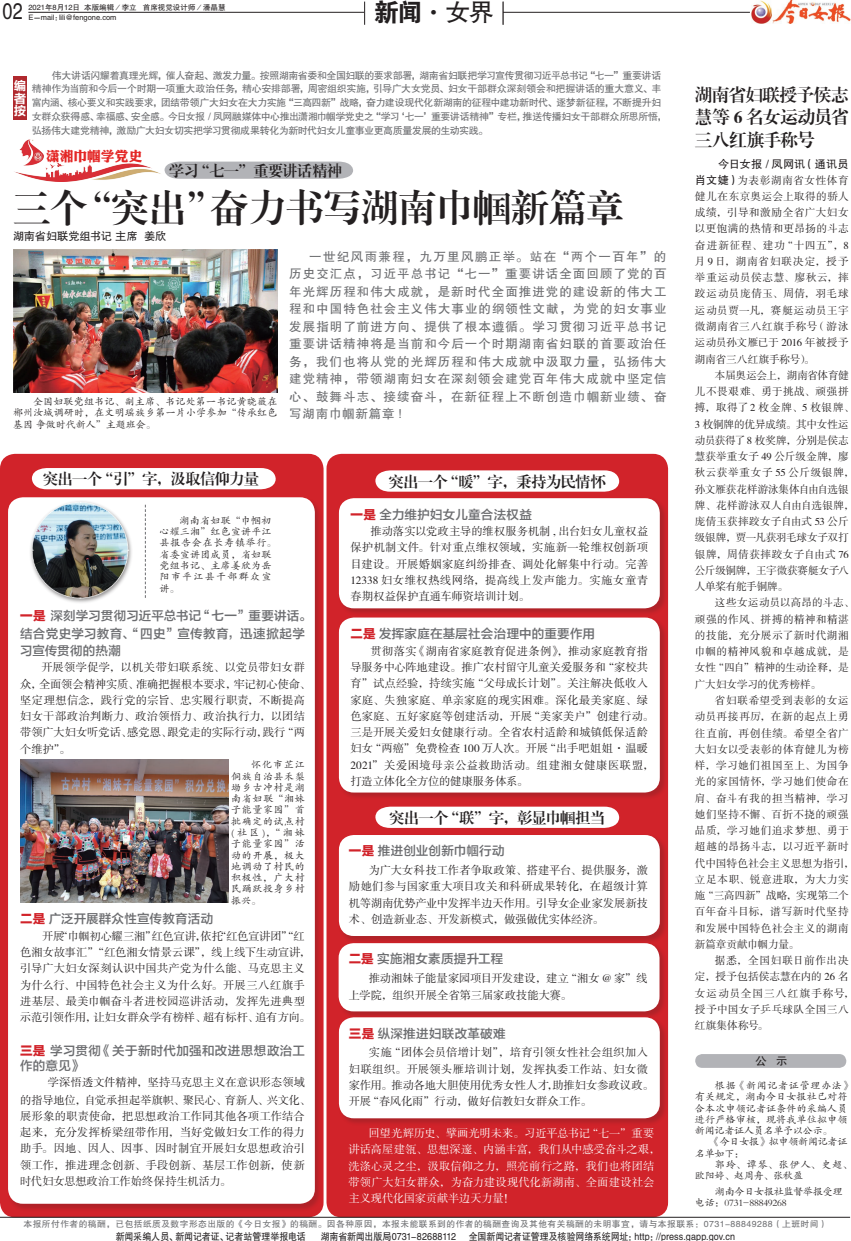
<style>
.page{position:relative;width:851px;height:1241px;background:#fff}
.page>*{position:absolute;margin:0;border:0;box-sizing:border-box;transform-origin:0 0}
.t1{font:37.5px "FZXBSJW GB1 0";color:#231f20}
.t2{font:25px "FZHTJW GB1 0";color:#231f20}
.t3{font:22.62px "FZHTJW GB1 0";color:#231f20;scale:.8 1}
.t4{font:17.5px/22.5px "FZXBSJW GB1 0";letter-spacing:-.025em;color:#231f20;text-align:justify}
.t5{font:15px "FZXBSJW GB1 0";letter-spacing:-.02em;color:#231f20}
.t6{font:13.75px "DFP Li Jin Hei W8";color:#e42625}
.t7{font:12.5px/17.5px "FZHTJW GB1 0";letter-spacing:.08em;color:#6c6d70;text-align:justify}
.t8{font:12.5px/17.5px "FZLTZHJW GB1 0";letter-spacing:.02em;color:#6c6d70}
.t9{font:12.5px/12.5px "FZLTCHK GBK1 0";color:#fff;text-align:justify}
.t10{font:11.25px/16.2px "FZSSJW GB1 0";letter-spacing:.01em;color:#231f20}
.t11{font:11.25px/16.2px "FZSSJW GB1 0";color:#fff}
.t12{font:11.25px "FZHTJW GB1 0";letter-spacing:-.01em;color:#231f20}
.t13{font:10.62px/16.2px "FZSSJW GB1 0";letter-spacing:.025em;color:#231f20}
.t14{font:10.62px/16.2px "FZSSJW GB1 0";letter-spacing:.045em;color:#231f20}
.t15{font:10.62px/16.2px "FZSSJW GB1 0";letter-spacing:-.01em;color:#231f20}
.t16{font:10px/13.8px "FZHTJW GB1 0";letter-spacing:-.04em;color:#6c6d70}
.t17{font:10px/11.2px "FZKTJW GB1 0";letter-spacing:.02em;color:#231f20;text-align:justify}
.t18{font:10px "FZHTJW GB1 0";letter-spacing:-.005em;color:#231f20;scale:.9 1}
.t19{font:10px/11.2px "FZKTJW GB1 0";letter-spacing:-.02em;color:#231f20}
.t20{font:8.75px "FZHTJW GB1 0";letter-spacing:.05em;color:#6c6d70}
.t21{font:7.5px/10px "FZHTJW GB1 0";color:#231f20}
.s1{font-family:"FZDHTJW GB1 0"}
.s2{font-family:"FZLTTHK GBK1 0";color:#d1232a}
.s3{font-family:"FZHTJW GB1 0";font-size:11.25px}
</style>
<div class="page">
<div style="left:695px;top:1053px;width:151px;height:14px;background:#b2b3b7;border-radius:7px"></div>
<svg style="left:164px;top:161px;width:189px;height:18px;background:#b7b8bc"></svg>
<div style="left:0;top:454px;width:323px;height:763px;background:#d1232a;border-radius:15px"></div>
<div style="left:7px;top:496px;width:316px;height:715px;background:#231f20;opacity:.2"></div>
<div style="left:8px;top:497px;width:307px;height:706px;background:#fff;border-radius:15px"></div>
<div style="left:326px;top:454px;width:342px;height:763px;background:#d1232a;border-radius:15px"></div>
<div style="left:337px;top:833px;width:331px;height:110px;background:#231f20;opacity:.2"></div>
<div style="left:339px;top:834px;width:320px;height:101px;background:#fff;border-radius:15px"></div>
<div style="left:337px;top:497px;width:331px;height:119px;background:#231f20;opacity:.2"></div>
<div style="left:339px;top:498px;width:320px;height:110px;background:#fff;border-radius:15px"></div>
<svg style="left:375px;top:470px;width:244px;height:21px;background:#fdf5f6"></svg>
<svg style="left:375px;top:806px;width:244px;height:21px;background:#fcf3f3"></svg>
<div style="left:32px;top:468px;width:243px;height:21px;background:#fff"></div>
<img style="left:13px;top:250px;width:264px;height:142px">
<hr style="left:0;top:1216px;width:850px;height:1px;background:#231f20">
<div style="left:13px;top:77px;width:13px;height:43px;background:#b0292e"></div>
<img style="left:19px;top:140px;width:25px;height:20px">
<img style="left:14px;top:160px;width:147px;height:22px">
<svg style="left:45px;top:160px;width:98px;height:4px"></svg>
<hr style="left:28px;top:12px;width:721px;height:1px;background:#231f20">
<img style="left:751px;top:0;width:99px;height:23px">
<div style="left:364px;top:2px;width:138px;height:24px;background:#fff"></div>
<svg style="left:364px;top:2px;width:1px;height:23px"></svg>
<svg style="left:502px;top:2px;width:1px;height:23px"></svg>
<div style="left:337px;top:616px;width:331px;height:184px;background:#231f20;opacity:.2"></div>
<div style="left:339px;top:617px;width:320px;height:175px;background:#fff;border-radius:15px"></div>
<div style="left:337px;top:941px;width:330px;height:78px;background:#231f20;opacity:.2"></div>
<div style="left:338px;top:943px;width:321px;height:68px;background:#fff;border-radius:15px"></div>
<div style="left:337px;top:1015px;width:331px;height:111px;background:#231f20;opacity:.2"></div>
<div style="left:339px;top:1017px;width:320px;height:101px;background:#fff;border-radius:15px"></div>
<div style="left:29px;top:499px;width:104px;height:105px;background:#231f20;opacity:.5"></div>
<img style="left:32px;top:501px;width:97px;height:97px">
<svg style="left:145px;top:504px;width:1px;height:93px"></svg>
<img style="left:20px;top:759px;width:208px;height:143px">
<h3 class="t3" style="left:3px;top:-1px;width:27px">02</h3>
<p class="t21" style="left:28px;top:3px;width:199px">2021年8月12日 本版编辑／李立 首席视觉设计师／潘晶慧<br>E－mail：lili@fengone.com</p>
<h2 class="t2" style="left:373px;top:-1px;width:121px"><span class="s1">新闻</span>·女界</h2>
<p class="t16" style="left:32px;top:69px;width:636px;text-indent:20px">伟大讲话闪耀着真理光辉，催人奋起、激发力量。按照湖南省委和全国妇联的要求部署，湖南省妇联把学习宣传贯彻习近平总书记“七一”重要讲话精神作为当前和今后一个时期一项重大政治任务，精心安排部署，周密组织实施，引导广大女党员、妇女干部群众深刻领会和把握讲话的重大意义、丰富内涵、核心要义和实践要求，团结带领广大妇女在大力实施“三高四新”战略，奋力建设现代化新湖南的征程中建功新时代、逐梦新征程，不断提升妇女群众获得感、幸福感、安全感。今日女报 / 凤网融媒体中心推出潇湘巾帼学党史之“学习‘七一’重要讲话精神”专栏，推送传播妇女干部群众所思所悟，弘扬伟大建党精神，激励广大妇女切实把学习贯彻成果转化为新时代妇女儿童事业更高质量发展的生动实践。</p>
<p class="t9" style="left:14px;top:80px;width:14px">编者按</p>
<p class="t6" style="left:46px;top:149px;width:98px">潇湘巾帼学党史</p>
<h3 class="t5" style="left:169px;top:162px;width:174px">学习“七一”重要讲话精神</h3>
<h1 class="t1" style="left:13px;top:187px;width:612px">三个“突出”奋力书写湖南巾帼新篇章</h1>
<p class="t12" style="left:13px;top:229px;width:155px">湖南省妇联党组书记 主席 姜欣</p>
<p class="t17" style="left:13px;top:396px;width:266px;text-indent:20px">全国妇联党组书记、副主席、书记处第一书记黄晓薇在郴州汝城调研时，在文明瑶族乡第一片小学参加“传承红色基因 争做时代新人”主题班会。</p>
<p class="t7" style="left:289px;top:248px;width:379px;text-indent:20px">一世纪风雨兼程，九万里风鹏正举。站在“两个一百年”的历史交汇点，习近平总书记“七一”重要讲话全面回顾了党的百年光辉历程和伟大成就，是新时代全面推进党的建设新的伟大工程和中国特色社会主义伟大事业的纲领性文献，为党的妇女事业发展指明了前进方向、提供了根本遵循。学习贯彻习近平总书记重要讲话精神将是当前和今后一个时期湖南省妇联的首要政治任务，我们也将从党的光辉历程和伟大成就中汲取力量，弘扬伟大建党精神，带领湖南妇女在深刻领会建党百年伟大成就中坚定信心、鼓舞斗志、接续奋斗，在新征程上不断创造巾帼新业绩、奋写湖南巾帼新篇章 !</p>
<h3 class="t5" style="left:43px;top:471px;width:217px">突出一个“引”字，汲取信仰力量</h3>
<h3 class="t5" style="left:388px;top:473px;width:218px">突出一个“暖”字，秉持为民情怀</h3>
<p class="t17" style="left:159px;top:515px;width:118px;text-align:left;text-indent:20px">湖南省妇联“巾帼初心耀三湘”红色宣讲平江县报告会在长寿镇举行。省委宣讲团成员，省妇联党组书记、主席姜欣为岳阳市平江县干部群众宣讲。</p>
<p class="t8" style="left:20px;top:607px;width:292px"><span class="s2">一是</span> 深刻学习贯彻习近平总书记“七一”重要讲话。结合党史学习教育、“四史”宣传教育，迅速掀起学习宣传贯彻的热潮</p>
<p class="t10" style="left:20px;top:659px;width:292px;text-indent:21px">开展领学促学，以机关带妇联系统、以党员带妇女群众，全面领会精神实质、准确把握根本要求，牢记初心使命、坚定理想信念，践行党的宗旨、忠实履行职责，不断提高妇女干部政治判断力、政治领悟力、政治执行力，以团结带领广大妇女听党话、感党恩、跟党走的实际行动，践行“两个维护”。</p>
<p class="t17" style="left:231px;top:759px;width:75px;text-indent:20px">怀化市芷江侗族自治县禾梨坳乡古冲村是湖南省妇联“湘妹子能量家园”首批确定的试点村(社区)，“湘妹子能量家园”活动的开展，极大地调动了村民的积极性，广大村民踊跃投身乡村振兴。</p>
<p class="t8" style="left:20px;top:910px;width:195px"><span class="s2">二是</span>广泛开展群众性宣传教育活动</p>
<p class="t10" style="left:20px;top:928px;width:292px;text-indent:22px">开展“巾帼初心耀三湘”红色宣讲，依托“红色宣讲团”“红色湘女故事汇”“红色湘女情景云课”，线上线下生动宣讲，引导广大妇女深刻认识中国共产党为什么能、马克思主义为什么行、中国特色社会主义为什么好。开展三八红旗手进基层、最美巾帼奋斗者进校园巡讲活动，发挥先进典型示范引领作用，让妇女群众学有榜样、超有标杆、追有方向。</p>
<p class="t8" style="left:20px;top:1043px;width:286px;line-height:15px"><span class="s2">三是</span>学习贯彻《关于新时代加强和改进思想政治工作的意见》</p>
<p class="t10" style="left:20px;top:1073px;width:292px;line-height:17.5px;text-indent:28px">学深悟透文件精神，坚持马克思主义在意识形态领域的指导地位，自觉承担起举旗帜、聚民心、育新人、兴文化、</p>
<p class="t10" style="left:20px;top:1108px;width:286px;text-align:justify">展形象的职责使命，把思想政治工作同其他各项工作结合起来，充分发挥桥梁纽带作用，当好党做妇女工作的得力助手。因地、因人、因事、因时制宜开展妇女思想政治引领工作，推进理念创新、手段创新、基层工作创新，使新时代妇女思想政治工作始终保持生机活力。</p>
<p class="t8" style="left:350px;top:506px;width:183px"><span class="s2">一是</span>全力维护妇女儿童合法权益</p>
<p class="t10" style="left:350px;top:523px;width:299px;text-align:justify;text-indent:20px">推动落实以党政主导的维权服务机制 , 出台妇女儿童权益保护机制文件。针对重点维权领域，实施新一轮维权创新项目建设。开展婚姻家庭纠纷排查、调处化解集中行动。完善12338 妇女维权热线网络，提高线上发声能力。实施女童青春期权益保护直通车师资培训计划。</p>
<p class="t8" style="left:350px;top:625px;width:246px"><span class="s2">二是</span> 发挥家庭在基层社会治理中的重要作用</p>
<p class="t10" style="left:350px;top:643px;width:304px;text-indent:20px">贯彻落实《湖南省家庭教育促进条例》，推动家庭教育指导服务中心阵地建设。推广农村留守儿童关爱服务和“家校共育”试点经验，持续实施“父母成长计划”。关注解决低收入家庭、失独家庭、单亲家庭的现实困难。深化最美家庭、绿色家庭、五好家庭等创建活动，开展“美家美户”创建行动。三是开展关爱妇女健康行动。全省农村适龄和城镇低保适龄妇女“两癌”免费检查 100 万人次。开展“出手吧姐姐·温暖<br>2021”关爱困境母亲公益救助活动。组建湘女健康医联盟，打造立体化全方位的健康服务体系。</p>
<h3 class="t5" style="left:389px;top:809px;width:217px">突出一个“联”字，彰显巾帼担当</h3>
<p class="t8" style="left:349px;top:842px;width:157px"><span class="s2">一是</span>推进创业创新巾帼行动</p>
<p class="t10" style="left:349px;top:862px;width:300px;text-align:justify;text-indent:20px">为广大女科技工作者争取政策、搭建平台、提供服务，激励她们参与国家重大项目攻关和科研成果转化，在超级计算机等湖南优势产业中发挥半边天作用。引导女企业家发展新技术、创造新业态、开发新模式，做强做优实体经济。</p>
<p class="t8" style="left:348px;top:950px;width:156px"><span class="s2">二是</span>实施湘女素质提升工程</p>
<p class="t10" style="left:348px;top:970px;width:300px;text-indent:20px">推动湘妹子能量家园项目开发建设，建立“湘女 @ 家”线上学院，组织开展全省第三届家政技能大赛。</p>
<p class="t8" style="left:349px;top:1024px;width:158px"><span class="s2">三是</span>纵深推进妇联改革破难</p>
<p class="t10" style="left:349px;top:1044px;width:306px;text-indent:20px">实施“团体会员倍增计划”，培育引领女性社会组织加入妇联组织。开展领头雁培训计划，发挥执委工作站、妇女微家作用。推动各地大胆使用优秀女性人才，助推妇女参政议政。开展“春风化雨”行动，做好信教妇女群众工作。</p>
<p class="t11" style="left:348px;top:1125px;width:313px;text-indent:20px">回望光辉历史、擘画光明未来。习近平总书记“七一”重要讲话高屋建瓴、思想深邃、内涵丰富，我们从中感受奋斗之艰，洗涤心灵之尘，汲取信仰之力，照亮前行之路，我们也将团结带领广大妇女群众，为奋力建设现代化新湖南、全面建设社会主义现代化国家贡献半边天力量！</p>
<h3 class="t4" style="left:694px;top:84px;width:155px">湖南省妇联授予侯志慧等 6 名女运动员省三八红旗手称号</h3>
<p class="t12" style="left:718px;top:158px;width:132px">今日女报 / 凤网讯（通讯员</p>
<p class="t13" style="left:694px;top:172px;width:155px;text-align:justify"><span class="s3">肖文婕）</span>为表彰湖南省女性体育健儿在东京奥运会上取得的骄人成绩，引导和激励全省广大妇女以更饱满的热情和更昂扬的斗志奋进新征程、建功“十四五”，8月 9 日，湖南省妇联决定，授予举重运动员侯志慧、廖秋云，摔跤运动员庞倩玉、周倩，羽毛球运动员贾一凡，赛艇运动员王宇微湖南省三八红旗手称号（游泳运动员孙文雁已于 2016 年被授予湖南省三八红旗手称号）。</p>
<p class="t15" style="left:694px;top:367px;width:160px;text-indent:20px">本届奥运会上，湖南省体育健儿不畏艰难、勇于挑战、顽强拼搏，取得了2 枚金牌、5 枚银牌、<br>3 枚铜牌的优异成绩。其中女性运动员获得了 8 枚奖牌，分别是侯志慧获举重女子 49 公斤级金牌，廖秋云获举重女子 55 公斤级银牌，孙文雁获花样游泳集体自由自选银牌、花样游泳双人自由自选银牌，庞倩玉获摔跤女子自由式 53 公斤级银牌，贾一凡获羽毛球女子双打银牌，周倩获摔跤女子自由式 76公斤级铜牌，王宇微获赛艇女子八人单桨有舵手铜牌。</p>
<p class="t13" style="left:694px;top:595px;width:160px;text-indent:20px">这些女运动员以高昂的斗志、顽强的作风、拼搏的精神和精湛的技能，充分展示了新时代湖湘巾帼的精神风貌和卓越成就，是女性“四自”精神的生动诠释，是广大妇女学习的优秀榜样。</p>
<p class="t14" style="left:694px;top:692px;width:160px;text-indent:20px">省妇联希望受到表彰的女运动员再接再厉，在新的起点上勇往直前，再创佳绩。希望全省广大妇女以受表彰的体育健儿为榜样，学习她们祖国至上、为国争光的家国情怀，学习她们使命在肩、奋斗有我的担当精神，学习她们坚持不懈、百折不挠的顽强品质，学习她们追求梦想、勇于超越的昂扬斗志，以习近平新时代中国特色社会主义思想为指引，立足本职、锐意进取，为大力实施“三高四新”战略，实现第二个百年奋斗目标，谱写新时代坚持和发展中国特色社会主义的湖南新篇章贡献巾帼力量。</p>
<p class="t13" style="left:694px;top:952px;width:160px;text-indent:20px">据悉，全国妇联日前作出决定，授予包括侯志慧在内的 26 名女运动员全国三八红旗手称号，授予中国女子乒乓球队全国三八红旗集体称号。</p>
<p class="t12" style="left:755px;top:1055px;width:33px">公 示</p>
<p class="t17" style="left:694px;top:1080px;width:159px;text-align:left;text-indent:20px">根据《新闻记者证管理办法》有关规定，湖南今日女报社已对符合本次申领记者证条件的采编人员进行严格审核，现将我单位拟申领新闻记者证人员名单予以公示。</p>
<p class="t19" style="left:694px;top:1136px;width:154px;text-indent:15px">《今日女报》拟申领新闻记者证名单如下：</p>
<p class="t19" style="left:694px;top:1158px;width:159px;text-indent:20px">郭玲、谭琴、张伊人、史超、欧阳婷、赵周舟、张秋盈</p>
<p class="t19" style="left:694px;top:1185px;width:149px;text-indent:20px">湖南今日女报社监督举报受理电话：0731-88849268</p>
<p class="t20" style="left:24px;top:1219px;width:805px">本报所付作者的稿酬，已包括纸质及数字形态出版的《今日女报》的稿酬。因各种原因，本报未能联系到的作者的稿酬查询及其他有关稿酬的未明事宜，请与本报联系：0731-88849288（上班时间）</p>
<p class="t18" style="left:116px;top:1230px;width:213px">新闻采编人员、新闻记者证、记者站管理举报电话</p>
<p class="t18" style="left:321px;top:1230px;width:462px">湖南省新闻出版局0731-82688112 全国新闻记者证管理及核验网络系统网址：http：//press.gapp.gov.cn</p>
</div>
